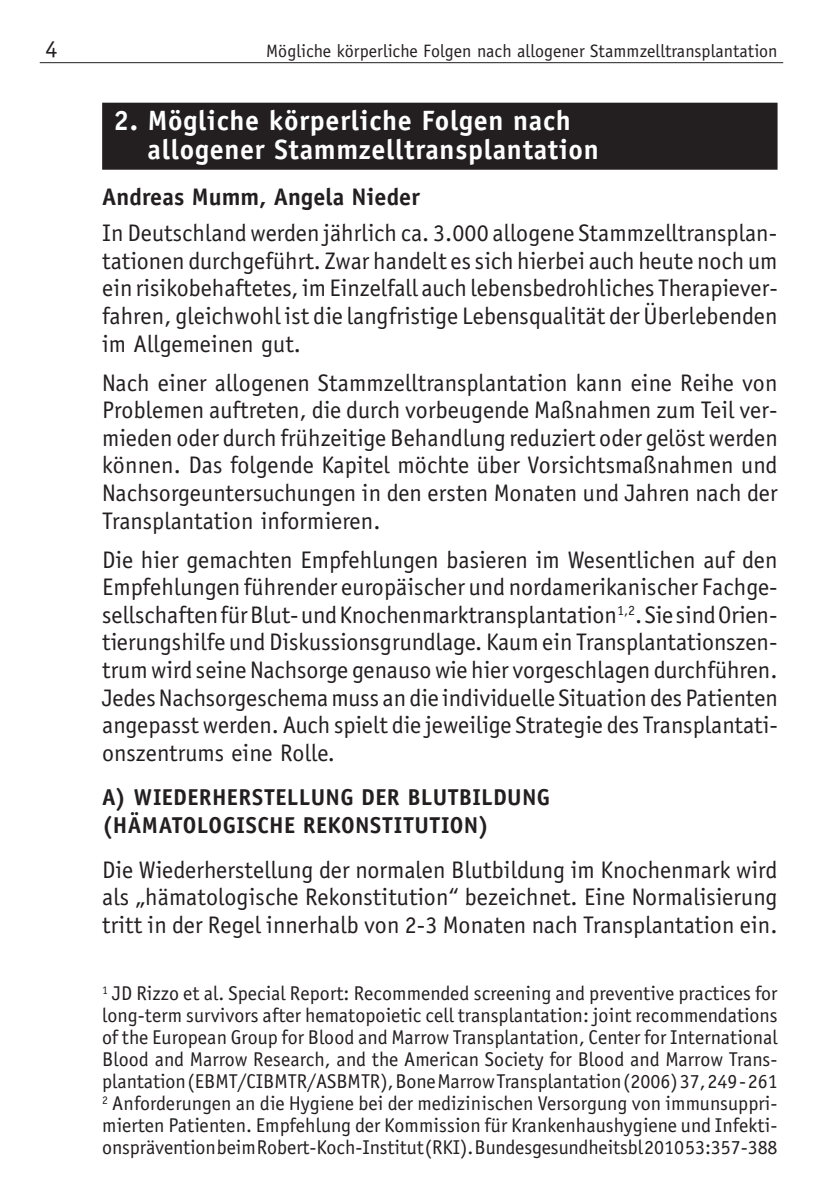
<style>
.page{position:relative;width:840px;height:1191px;background:#fff}
.page>*{position:absolute;margin:0;border:0;box-sizing:border-box;transform-origin:0 0}
.t1{font:700 28px/29px "Officina Sans";letter-spacing:.025em;color:#fff}
.t2{font:24px/27.6px "Officina Sans";letter-spacing:.005em;color:#231f20;text-align:justify}
.t3{font:700 24px "Officina Sans";letter-spacing:.005em;color:#231f20}
.t4{font:700 23px/27.6px "Officina Sans";letter-spacing:.015em;color:#231f20}
.t5{font:20px/22px "Officina Sans";letter-spacing:-.005em;color:#231f20;text-align:justify}
.t6{font:18px "Officina Sans";letter-spacing:.005em;color:#231f20}
</style>
<div class="page">
<div style="left:102px;top:103px;width:675px;height:67px;background:#231f20"></div>
<hr style="left:40px;top:62px;width:742px;height:1px;background:#231f20">
<p class="t2" style="left:45px;top:35px;width:13px">4</p>
<p class="t6" style="left:266px;top:40px;width:512px">Mögliche körperliche Folgen nach allogener Stammzelltransplantation</p>
<p class="t1" style="left:147px;top:106px;width:452px;text-indent:-34px">2. Mögliche körperliche Folgen nach allogener Stammzelltransplantation</p>
<p class="t3" style="left:102px;top:182px;width:319px">Andreas Mumm, Angela Nieder</p>
<p class="t2" style="left:102px;top:219px;width:676px">In Deutschland werden jährlich ca. 3.000 allogene Stammzelltransplan&shy;tationen durchgeführt. Zwar handelt es sich hierbei auch heute noch um ein risikobehaftetes, im Einzelfall auch lebensbedrohliches Therapiever&shy;fahren, gleichwohl ist die langfristige Lebensqualität der Überlebenden im Allgemeinen gut.</p>
<p class="t2" style="left:102px;top:369px;width:677px">Nach einer allogenen Stammzelltransplantation kann eine Reihe von Problemen auftreten, die durch vorbeugende Maßnahmen zum Teil ver&shy;mieden oder durch frühzeitige Behandlung reduziert oder gelöst werden können. Das folgende Kapitel möchte über Vorsichtsmaßnahmen und Nachsorgeuntersuchungen in den ersten Monaten und Jahren nach der Transplantation informieren.</p>
<p class="t2" style="left:102px;top:545px;width:677px">Die hier gemachten Empfehlungen basieren im Wesentlichen auf den Empfehlungen führender europäischer und nordamerikanischer Fachge&shy;sellschaften für Blut- und Knochenmarktransplantation<sup>1,2</sup>. Sie sind Orien&shy;tierungshilfe und Diskussionsgrundlage. Kaum ein Transplantationszen&shy;trum wird seine Nachsorge genauso wie hier vorgeschlagen durchführen.<br>Jedes Nachsorgeschema muss an die individuelle Situation des Patienten angepasst werden. Auch spielt die jeweilige Strategie des Transplantati&shy;onszentrums eine Rolle.</p>
<p class="t4" style="left:102px;top:783px;width:449px">A) WIEDERHERSTELLUNG DER BLUTBILDUNG (HÄMATOLOGISCHE REKONSTITUTION)</p>
<p class="t2" style="left:102px;top:856px;width:676px">Die Wiederherstellung der normalen Blutbildung im Knochenmark wird als „hämatologische Rekonstitution“ bezeichnet. Eine Normalisierung tritt in der Regel innerhalb von 2-3 Monaten nach Transplantation ein.</p>
<p class="t5" style="left:102px;top:982px;width:677px"><sup>1</sup> JD Rizzo et al. Special Report: Recommended screening and preventive practices for long-term survivors after hematopoietic cell transplantation: joint recommendations of the European Group for Blood and Marrow Transplantation, Center for International Blood and Marrow Research, and the American Society for Blood and Marrow Trans&shy;plantation (EBMT/CIBMTR/ASBMTR), Bone Marrow Transplantation (2006) 37, 249 - 261<br><sup>2</sup> Anforderungen an die Hygiene bei der medizinischen Versorgung von immunsuppri&shy;mierten Patienten. Empfehlung der Kommission für Krankenhaushygiene und Infekti&shy;onsprävention beim Robert-Koch-Institut (RKI). Bundesgesundheitsbl 2010 53:357-388</p>
</div>
